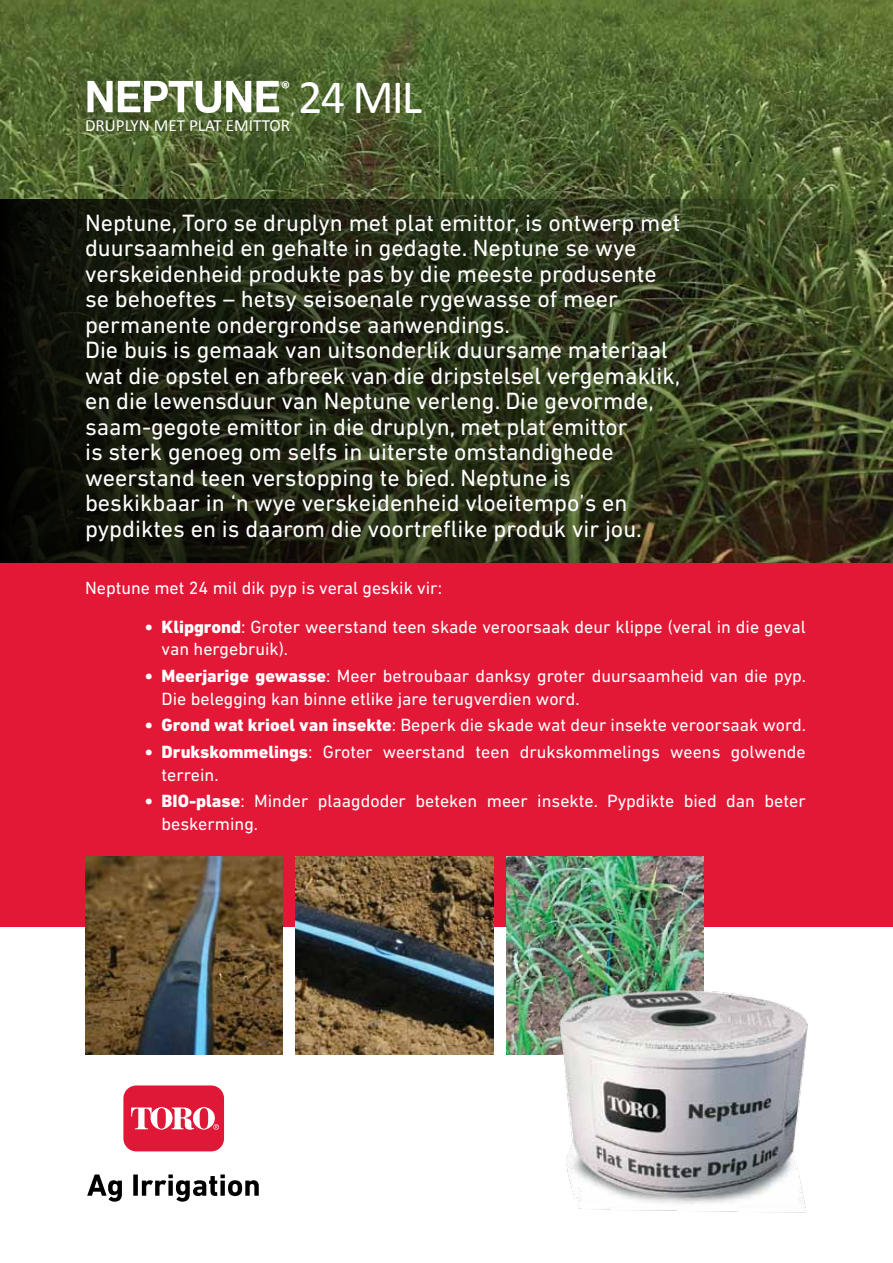
<style>
.page{position:relative;width:893px;height:1263px;background:#fff}
.page>*{position:absolute;margin:0;border:0;box-sizing:border-box;transform-origin:0 0}
.t1{font:48.3px "Calibri";color:#fff}
.t2{font:24px/25.5px "DIN Next LT Pro";color:#fff}
.t3{font:700 18.6px "Calibri";color:#fff}
.t4{font:18px/22.5px "DIN Next LT Pro";color:#fff}
.t5{font:17.1px "Calibri";color:#fff}
.s1{font-weight:800}
</style>
<div class="page">
<img style="left:0;top:0;width:893px;height:200px">
<svg style="left:0;top:200px;width:893px;height:363px;background:#272d17"></svg>
<div style="left:0;top:563px;width:893px;height:364px;background:#e31837"></div>
<img style="left:85px;top:857px;width:198px;height:197px">
<img style="left:296px;top:857px;width:197px;height:197px">
<img style="left:506px;top:857px;width:198px;height:197px">
<img style="left:512px;top:972px;width:296px;height:241px">
<div style="left:123px;top:1085px;width:101px;height:66px;background:#df1837;border-radius:13px"></div>
<svg style="left:131px;top:1107px;width:88px;height:23px"></svg>
<svg style="left:87px;top:1174px;width:35px;height:28px"></svg>
<div style="left:133px;top:1174px;width:5px;height:22px;background:#000"></div>
<svg style="left:142px;top:1174px;width:117px;height:28px"></svg>
<svg style="left:87px;top:81px;width:192px;height:32px"></svg>
<p class="t3" style="left:281px;top:76px;width:11px">®</p>
<h1 class="t1" style="left:298px;top:66px;width:125px">24 MIL</h1>
<p class="t5" style="left:85px;top:115px;width:207px">DRUPLYN MET PLAT EMITTOR</p>
<p class="t2" style="left:85px;top:209px;width:597px">Neptune, Toro se druplyn met plat emittor, is ontwerp met duursaamheid en gehalte in gedagte. Neptune se wye verskeidenheid produkte pas by die meeste produsente se behoeftes – hetsy seisoenale rygewasse of meer permanente ondergrondse aanwendings.<br>Die buis is gemaak van uitsonderlik duursame materiaal wat die opstel en afbreek van die dripstelsel vergemaklik, en die lewensduur van Neptune verleng. Die gevormde, saam-gegote emittor in die druplyn, met plat emittor<br>is sterk genoeg om selfs in uiterste omstandighede weerstand teen verstopping te bied. Neptune is beskikbaar in ‘n wye verskeidenheid vloeitempo’s en pypdiktes en is daarom die voortreflike produk vir jou.</p>
<p class="t4" style="left:85px;top:576px;width:358px">Neptune met 24 mil dik pyp is veral geskik vir:</p>
<p class="t4" style="left:162px;top:615px;width:646px;text-indent:-17px"><span class="s1">• Klipgrond</span>: Groter weerstand teen skade veroorsaak deur klippe (veral in die geval van hergebruik).</p>
<p class="t4" style="left:162px;top:665px;width:646px;text-indent:-17px"><span class="s1">• Meerjarige gewasse</span>: Meer betroubaar danksy groter duursaamheid van die pyp.<br>Die belegging kan binne etlike jare terugverdien word.</p>
<p class="t4" style="left:145px;top:714px;width:663px"><span class="s1">• Grond wat krioel van insekte</span>: Beperk die skade wat deur insekte veroorsaak word.</p>
<p class="t4" style="left:162px;top:741px;width:646px;text-indent:-17px"><span class="s1">• Drukskommelings</span>: Groter weerstand teen drukskommelings weens golwende terrein.</p>
<p class="t4" style="left:162px;top:790px;width:646px;text-indent:-17px"><span class="s1">• BIO-plase</span>: Minder plaagdoder beteken meer insekte. Pypdikte bied dan beter beskerming.</p>
</div>
